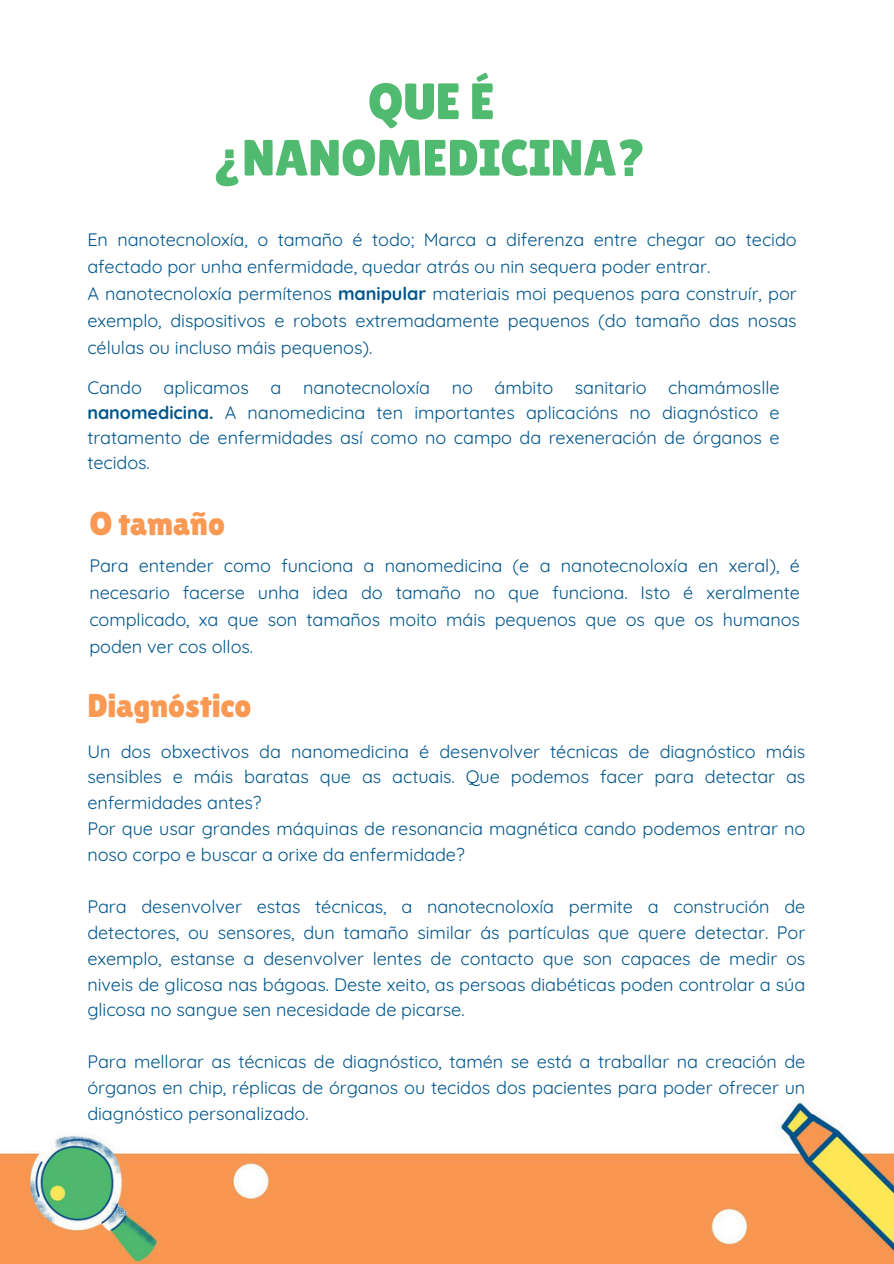
<style>
.page{position:relative;width:894px;height:1264px;background:#fff}
.page>*{position:absolute;margin:0;border:0;box-sizing:border-box;transform-origin:0 0}
.t1{font:51px "Lilita One";letter-spacing:-.005em;color:#51ba71}
.t2{font:33px "Lilita One";letter-spacing:-.005em;color:#fa9953}
.t3{font:18px/25.8px "Quicksand";letter-spacing:-.005em;color:#00568c;text-align:justify}
.s1{font-weight:700}
</style>
<div class="page">
<img style="left:0;top:1102px;width:893px;height:161px">
<p class="t1" style="left:368px;top:72px;width:128px">QUE É</p>
<p class="t1" style="left:212px;top:128px;width:435px">¿NANOMEDICINA?</p>
<h2 class="t3" style="left:87px;top:226px;width:710px;line-height:27px">En nanotecnoloxía, o tamaño é todo; Marca a diferenza entre chegar ao tecido afectado por unha enfermidade, quedar atrás ou nin sequera poder entrar.</h2>
<p class="t3" style="left:87px;top:280px;width:710px;line-height:27px">A nanotecnoloxía permítenos <span class="s1">manipular</span> materiais moi pequenos para construír, por exemplo, dispositivos e robots extremadamente pequenos (do tamaño das nosas células ou incluso máis pequenos).</p>
<p class="t3" style="left:87px;top:375px;width:693px;line-height:24.8px">Cando aplicamos a nanotecnoloxía no ámbito sanitario chamámoslle <span class="s1">nanomedicina.</span> A nanomedicina ten importantes aplicacións no diagnóstico e tratamento de enfermidades así como no campo da rexeneración de órganos e tecidos.</p>
<h1 class="t2" style="left:89px;top:504px;width:137px">O tamaño</h1>
<p class="t3" style="left:89px;top:552px;width:711px;line-height:27px">Para entender como funciona a nanomedicina (e a nanotecnoloxía en xeral), é necesario facerse unha idea do tamaño no que funciona. Isto é xeralmente complicado, xa que son tamaños moito máis pequenos que os que os humanos poden ver cos ollos.</p>
<h1 class="t2" style="left:87px;top:686px;width:165px">Diagnóstico</h1>
<p class="t3" style="left:87px;top:737px;width:719px">Un dos obxectivos da nanomedicina é desenvolver técnicas de diagnóstico máis sensibles e máis baratas que as actuais. Que podemos facer para detectar as enfermidades antes?</p>
<p class="t3" style="left:87px;top:815px;width:719px">Por que usar grandes máquinas de resonancia magnética cando podemos entrar no noso corpo e buscar a orixe da enfermidade?</p>
<h2 class="t3" style="left:87px;top:893px;width:719px">Para desenvolver estas técnicas, a nanotecnoloxía permite a construción de detectores, ou sensores, dun tamaño similar ás partículas que quere detectar. Por exemplo, estanse a desenvolver lentes de contacto que son capaces de medir os niveis de glicosa nas bágoas. Deste xeito, as persoas diabéticas poden controlar a súa glicosa no sangue sen necesidade de picarse.</h2>
<p class="t3" style="left:87px;top:1048px;width:719px">Para mellorar as técnicas de diagnóstico, tamén se está a traballar na creación de órganos en chip, réplicas de órganos ou tecidos dos pacientes para poder ofrecer un diagnóstico personalizado.</p>
</div>
